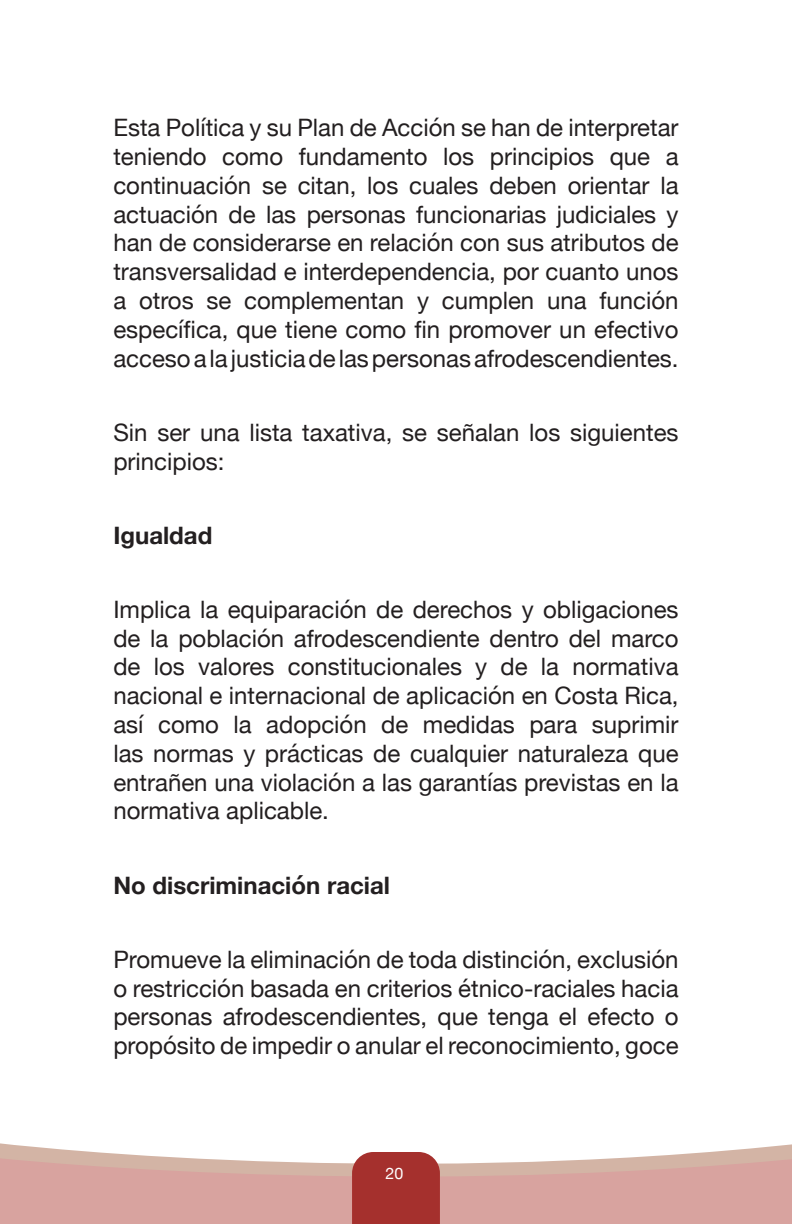
<style>
.page{position:relative;width:792px;height:1224px;background:#fff}
.page>*{position:absolute;margin:0;border:0;box-sizing:border-box;transform-origin:0 0}
.Estilo_de_párrafo_1{font:24px/28.8px "Helvetica Neue";color:#231f20;text-align:justify}
.Estilo_de_párrafo_1-2{font:700 24px "Helvetica Neue";color:#231f20}
.t1{font:16px "Helvetica Neue";color:#fff}
</style>
<div class="page">
<svg style="left:0;top:1143px;width:792px;height:10px"></svg>
<svg style="left:0;top:1153px;width:792px;height:71px"></svg>
<div style="left:352px;top:1152px;width:88px;height:72px;background:#a5302d"></div>
<p class="Estilo_de_párrafo_1" style="left:113px;top:115px;width:567px">Esta Política y su Plan de Acción se han de interpretar teniendo como fundamento los principios que a continuación se citan, los cuales deben orientar la actuación de las personas funcionarias judiciales y han de considerarse en relación con sus atributos de transversalidad e interdependencia, por cuanto unos a otros se complementan y cumplen una función específica, que tiene como fin promover un efectivo acceso a la justicia de las personas afrodescendientes.</p>
<p class="Estilo_de_párrafo_1" style="left:113px;top:419px;width:567px">Sin ser una lista taxativa, se señalan los siguientes principios:</p>
<p class="Estilo_de_párrafo_1-2" style="left:113px;top:516px;width:101px">Igualdad</p>
<p class="Estilo_de_párrafo_1" style="left:113px;top:596px;width:567px">Implica la equiparación de derechos y obligaciones de la población afrodescendiente dentro del marco de los valores constitucionales y de la normativa nacional e internacional de aplicación en Costa Rica, así como la adopción de medidas para suprimir las normas y prácticas de cualquier naturaleza que entrañen una violación a las garantías previstas en la normativa aplicable.</p>
<p class="Estilo_de_párrafo_1-2" style="left:113px;top:866px;width:278px">No discriminación racial</p>
<p class="Estilo_de_párrafo_1" style="left:113px;top:946px;width:567px">Promueve la eliminación de toda distinción, exclusión o restricción basada en criterios étnico-raciales hacia personas afrodescendientes, que tenga el efecto o propósito de impedir o anular el reconocimiento, goce</p>
<p class="t1" style="left:386px;top:1161px;width:19px">20</p>
</div>
